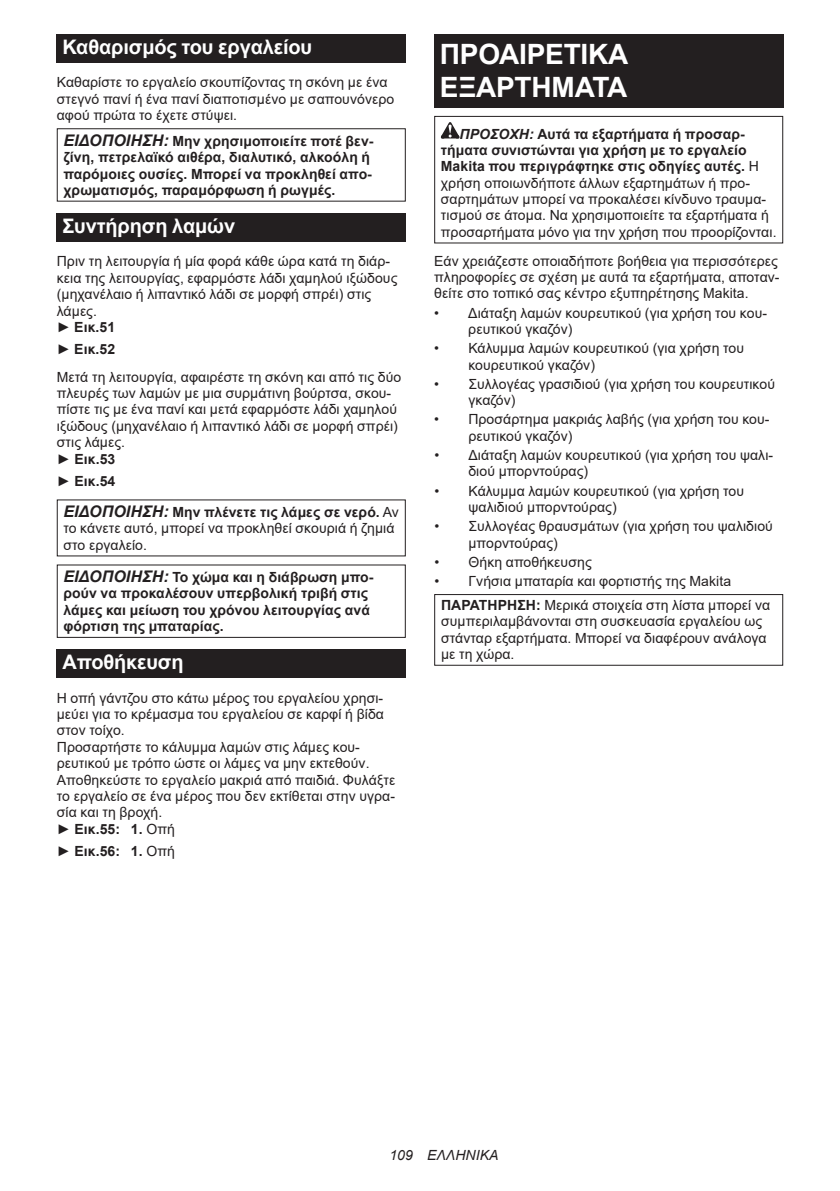
<style>
.page{position:relative;width:840px;height:1191px;background:#fff}
.page>*{position:absolute;margin:0;border:0;box-sizing:border-box;transform-origin:0 0}
.t1{font:700 28px/32.8px "Arial";letter-spacing:-.01em;color:#fff}
.t2{font:700 20px "Arial";letter-spacing:-.01em;color:#fff}
.t3{font:14px/16.4px "Arial";letter-spacing:.005em;color:#231f20}
.t4{font:700 14px/16.4px "Arial";letter-spacing:.005em;color:#231f20}
.t5{font:italic 14px "Arial";letter-spacing:.005em;color:#231f20}
.s1{font-style:italic;font-size:16px}
.s2{font-weight:700}
.s3{font-weight:400}
.s4{font-weight:700;font-style:italic;font-size:16px}
.s5{font-weight:700;font-style:italic}
</style>
<div class="page">
<div style="left:57px;top:34px;width:348px;height:29px;background:#231f20"></div>
<div style="left:57px;top:128px;width:348px;height:74px;border:1px solid #231f20"></div>
<div style="left:57px;top:213px;width:348px;height:28px;background:#231f20"></div>
<div style="left:57px;top:564px;width:348px;height:74px;border:1px solid #231f20"></div>
<div style="left:57px;top:649px;width:348px;height:28px;background:#231f20"></div>
<div style="left:434px;top:34px;width:348px;height:74px;background:#231f20"></div>
<svg style="left:440px;top:122px;width:19px;height:16px"></svg>
<div style="left:434px;top:116px;width:348px;height:127px;border:1px solid #231f20"></div>
<div style="left:434px;top:594px;width:348px;height:72px;border:1px solid #231f20"></div>
<h2 class="t2" style="left:62px;top:33px;width:251px">Καθαρισμός του εργαλείου</h2>
<p class="t3" style="left:57px;top:74px;width:339px">Καθαρίστε το εργαλείο σκουπίζοντας τη σκόνη με ένα στεγνό πανί ή ένα πανί διαποτισμένο με σαπουνόνερο αφού πρώτα το έχετε στύψει.</p>
<p class="t4" style="left:63px;top:133px;width:311px"><span class="s1">ΕΙΔΟΠΟΙΗΣΗ:</span> Μην χρησιμοποιείτε ποτέ βεν&shy;ζίνη, πετρελαϊκό αιθέρα, διαλυτικό, αλκοόλη ή παρόμοιες ουσίες. Μπορεί να προκληθεί απο&shy;χρωματισμός, παραμόρφωση ή ρωγμές.</p>
<h2 class="t2" style="left:62px;top:212px;width:174px">Συντήρηση λαμών</h2>
<p class="t3" style="left:57px;top:253px;width:342px">Πριν τη λειτουργία ή μία φορά κάθε ώρα κατά τη διάρ&shy;κεια της λειτουργίας, εφαρμόστε λάδι χαμηλού ιξώδους (μηχανέλαιο ή λιπαντικό λάδι σε μορφή σπρέι) στις λάμες.<br>► <span class="s2">Εικ.51</span></p>
<p class="t3" style="left:57px;top:335px;width:346px;line-height:27.8px">► <span class="s2">Εικ.52<br></span>Μετά τη λειτουργία, αφαιρέστε τη σκόνη και από τις δύο</p>
<p class="t3" style="left:57px;top:385px;width:342px">πλευρές των λαμών με μια συρμάτινη βούρτσα, σκου&shy;πίστε τις με ένα πανί και μετά εφαρμόστε λάδι χαμηλού ιξώδους (μηχανέλαιο ή λιπαντικό λάδι σε μορφή σπρέι) στις λάμες.<br>► <span class="s2">Εικ.53</span></p>
<p class="t4" style="left:57px;top:473px;width:60px"><span class="s3">►</span> Εικ.54</p>
<p class="t3" style="left:63px;top:504px;width:337px"><span class="s4">ΕΙΔΟΠΟΙΗΣΗ:</span> <span class="s2">Μην πλένετε τις λάμες σε νερό.</span> Αν το κάνετε αυτό, μπορεί να προκληθεί σκουριά ή ζημιά στο εργαλείο.</p>
<p class="t4" style="left:63px;top:569px;width:311px"><span class="s1">ΕΙΔΟΠΟΙΗΣΗ:</span> Το χώμα και η διάβρωση μπο&shy;ρούν να προκαλέσουν υπερβολική τριβή στις λάμες και μείωση του χρόνου λειτουργίας ανά φόρτιση της μπαταρίας.</p>
<h2 class="t2" style="left:62px;top:648px;width:123px">Αποθήκευση</h2>
<p class="t3" style="left:57px;top:689px;width:340px">Η οπή γάντζου στο κάτω μέρος του εργαλείου χρησι&shy;μεύει για το κρέμασμα του εργαλείου σε καρφί ή βίδα στον τοίχο.<br>Προσαρτήστε το κάλυμμα λαμών στις λάμες κου&shy;ρευτικού με τρόπο ώστε οι λάμες να μην εκτεθούν.<br>Αποθηκεύστε το εργαλείο μακριά από παιδιά. Φυλάξτε το εργαλείο σε ένα μέρος που δεν εκτίθεται στην υγρα&shy;σία και τη βροχή.<br>► <span class="s2">Εικ.55: 1.</span> Οπή</p>
<p class="t4" style="left:57px;top:842px;width:119px"><span class="s3">►</span> Εικ.56: 1. <span class="s3">Οπή</span></p>
<h1 class="t1" style="left:439px;top:38px;width:190px">ΠΡΟΑΙΡΕΤΙΚΑ<br>ΕΞΑΡΤΗΜΑΤΑ</h1>
<p class="t3" style="left:440px;top:125px;width:337px;text-indent:19px"><span class="s5">ΠΡΟΣΟΧΗ:</span> <span class="s2">Αυτά τα εξαρτήματα ή προσαρ&shy;τήματα συνιστώνται για χρήση με το εργαλείο Makita που περιγράφτηκε στις οδηγίες αυτές.</span> Η χρήση οποιωνδήποτε άλλων εξαρτημάτων ή προ&shy;σαρτημάτων μπορεί να προκαλέσει κίνδυνο τραυμα&shy;τισμού σε άτομα. Να χρησιμοποιείτε τα εξαρτήματα ή προσαρτήματα μόνο για την χρήση που προορίζονται.</p>
<p class="t3" style="left:434px;top:252px;width:347px;text-align:justify">Εάν χρειάζεστε οποιαδήποτε βοήθεια για περισσότερες πληροφορίες σε σχέση με αυτά τα εξαρτήματα, αποταν&shy;θείτε στο τοπικό σας κέντρο εξυπηρέτησης Makita.</p>
<p class="t3" style="left:468px;top:304px;width:300px;text-indent:-34px">• Διάταξη λαμών κουρευτικού (για χρήση του κου&shy;ρευτικού γκαζόν)</p>
<p class="t3" style="left:468px;top:340px;width:277px;text-indent:-34px">• Κάλυμμα λαμών κουρευτικού (για χρήση του κουρευτικού γκαζόν)</p>
<p class="t3" style="left:468px;top:375px;width:308px;text-indent:-34px">• Συλλογέας γρασιδιού (για χρήση του κουρευτικού γκαζόν)</p>
<p class="t3" style="left:468px;top:411px;width:302px;text-indent:-34px">• Προσάρτημα μακριάς λαβής (για χρήση του κου&shy;ρευτικού γκαζόν)</p>
<p class="t3" style="left:468px;top:447px;width:306px;text-indent:-34px">• Διάταξη λαμών κουρευτικού (για χρήση του ψαλι&shy;διού μπορντούρας)</p>
<p class="t3" style="left:468px;top:482px;width:277px;text-indent:-34px">• Κάλυμμα λαμών κουρευτικού (για χρήση του ψαλιδιού μπορντούρας)</p>
<p class="t3" style="left:468px;top:518px;width:306px;text-indent:-34px">• Συλλογέας θραυσμάτων (για χρήση του ψαλιδιού μπορντούρας)</p>
<p class="t3" style="left:434px;top:553px;width:159px">• Θήκη αποθήκευσης</p>
<p class="t3" style="left:441px;top:569px;width:330px;line-height:23.8px;text-indent:-7px">• Γνήσια μπαταρία και φορτιστής της Makita<br><span class="s2">ΠΑΡΑΤΗΡΗΣΗ:</span> Μερικά στοιχεία στη λίστα μπορεί να</p>
<p class="t3" style="left:441px;top:613px;width:327px">συμπεριλαμβάνονται στη συσκευασία εργαλείου ως στάνταρ εξαρτήματα. Μπορεί να διαφέρουν ανάλογα με τη χώρα.</p>
<p class="t5" style="left:389px;top:1146px;width:111px">109 ΕΛΛΗΝΙΚΑ</p>
</div>
